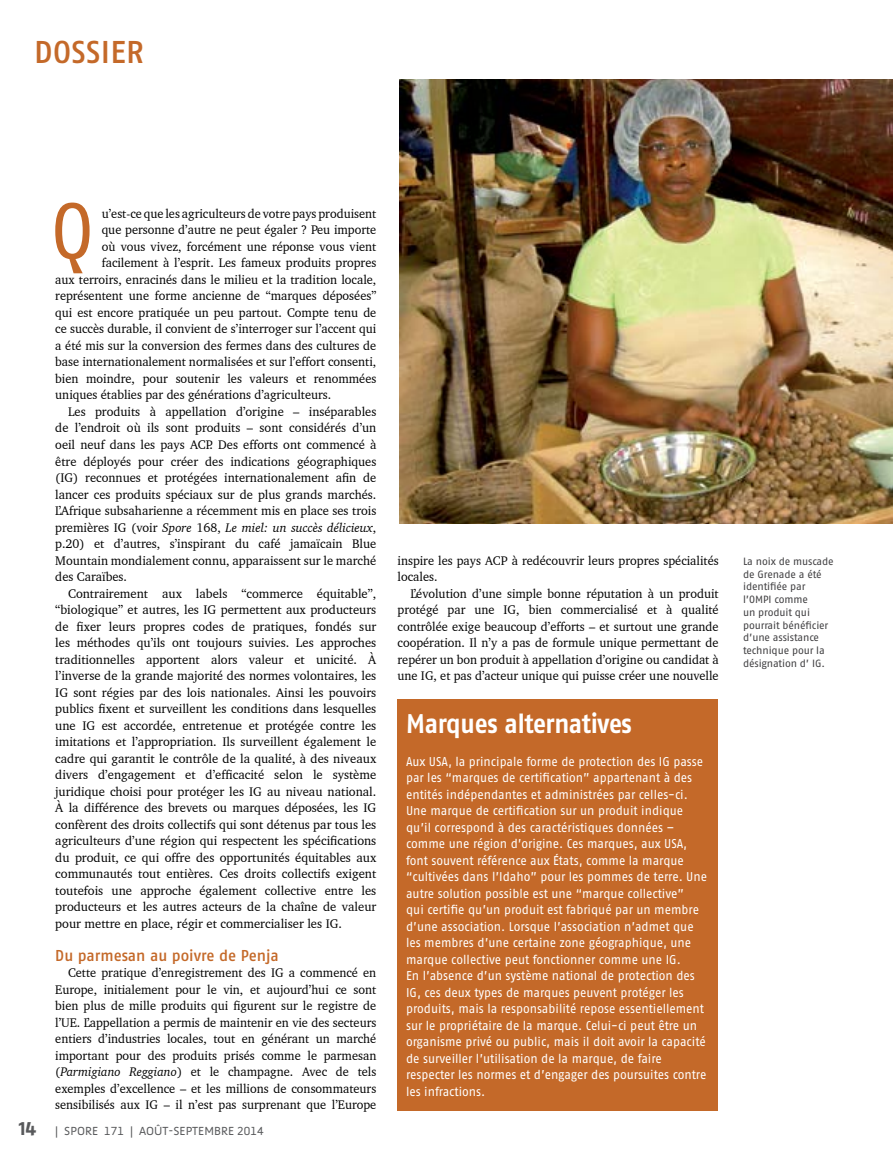
<style>
.page{position:relative;width:893px;height:1170px;background:#fff}
.page>*{position:absolute;margin:0;border:0;box-sizing:border-box;transform-origin:0 0}
.t1{font:78.6px "Fago OT";color:#c46929}
.t2{font:500 31.5px "Fago OT";color:#c46929}
.t3{font:700 27px "Fago OT";letter-spacing:-.015em;color:#fff;scale:.9 1}
.t4{font:500 15.75px "Fago OT";letter-spacing:-.005em;color:#c46929}
.t5{font:12.75px/16.5px "Charter BT";color:#000;text-align:justify}
.t6{font:12.75px/16.5px "Fago OT";color:#fff;scale:.95 1}
.t7{font:italic 12.75px "Charter BT";color:#000}
.t8{font:12px "Anivers";color:#58595b}
.t9{font:10.5px/12.8px "Fago OT";letter-spacing:-.01em;color:#414042}
.s1{font-style:normal}
.s2{font-style:italic}
.s3{font-family:"Fago OT";font-weight:700;font-size:19.5px}
</style>
<div class="page">
<div style="left:398px;top:698px;width:320px;height:412px;background:#c46929"></div>
<img style="left:399px;top:79px;width:494px;height:444px">
<h2 class="t2" style="left:34px;top:33px;width:35px">dossier</h2>
<h1 class="t1" style="left:51px;top:184px;width:45px">Q</h1>
<p class="t5" style="left:102px;top:205px;width:276px">u’est-ce que les agriculteurs de votre pays produisent</p>
<p class="t5" style="left:102px;top:221px;width:276px">que personne d’autre ne peut égaler ? Peu importe</p>
<p class="t5" style="left:102px;top:238px;width:276px">où vous vivez, forcément une réponse vous vient</p>
<p class="t5" style="left:102px;top:254px;width:276px">facilement à l’esprit. Les fameux produits propres</p>
<p class="t5" style="left:55px;top:271px;width:323px">aux terroirs, enracinés dans le milieu et la tradition locale,</p>
<p class="t5" style="left:55px;top:287px;width:323px">représentent une forme ancienne de “marques déposées”</p>
<p class="t5" style="left:55px;top:304px;width:323px">qui est encore pratiquée un peu partout. Compte tenu de</p>
<p class="t5" style="left:55px;top:320px;width:323px">ce succès durable, il convient de s’interroger sur l’accent qui</p>
<p class="t5" style="left:55px;top:337px;width:323px">a été mis sur la conversion des fermes dans des cultures de</p>
<p class="t5" style="left:55px;top:353px;width:323px">base internationalement normalisées et sur l’effort consenti,</p>
<p class="t5" style="left:55px;top:370px;width:323px">bien moindre, pour soutenir les valeurs et renommées</p>
<p class="t5" style="left:55px;top:386px;width:277px">uniques établies par des générations d’agriculteurs.</p>
<p class="t5" style="left:68px;top:403px;width:310px">Les produits à appellation d’origine – inséparables</p>
<p class="t5" style="left:55px;top:419px;width:323px">de l’endroit où ils sont produits – sont considérés d’un</p>
<p class="t5" style="left:55px;top:436px;width:323px">oeil neuf dans les pays ACP. Des efforts ont commencé à</p>
<p class="t5" style="left:55px;top:452px;width:323px">être déployés pour créer des indications géographiques</p>
<p class="t5" style="left:55px;top:469px;width:323px">(IG) reconnues et protégées internationalement afin de</p>
<p class="t5" style="left:55px;top:485px;width:323px">lancer ces produits spéciaux sur de plus grands marchés.</p>
<p class="t5" style="left:55px;top:502px;width:323px">L’Afrique subsaharienne a récemment mis en place ses trois</p>
<p class="t7" style="left:55px;top:519px;width:322px"><span class="s1">premières IG (voir</span> Spore <span class="s1">168,</span> Le miel: un succès délicieux<span class="s1">,</span></p>
<p class="t5" style="left:55px;top:535px;width:323px">p.20) et d’autres, s’inspirant du café jamaïcain Blue</p>
<p class="t5" style="left:55px;top:551px;width:323px">Mountain mondialement connu, apparaissent sur le marché</p>
<p class="t5" style="left:55px;top:568px;width:73px">des Caraïbes.</p>
<p class="t5" style="left:68px;top:584px;width:310px">Contrairement aux labels “commerce équitable”,</p>
<p class="t5" style="left:55px;top:601px;width:323px">“biologique” et autres, les IG permettent aux producteurs</p>
<p class="t5" style="left:55px;top:617px;width:323px">de fixer leurs propres codes de pratiques, fondés sur</p>
<p class="t5" style="left:55px;top:634px;width:323px">les méthodes qu’ils ont toujours suivies. Les approches</p>
<p class="t5" style="left:55px;top:650px;width:323px">traditionnelles apportent alors valeur et unicité. À</p>
<p class="t5" style="left:55px;top:667px;width:323px">l’inverse de la grande majorité des normes volontaires, les</p>
<p class="t5" style="left:55px;top:683px;width:323px">IG sont régies par des lois nationales. Ainsi les pouvoirs</p>
<p class="t5" style="left:55px;top:700px;width:323px">publics fixent et surveillent les conditions dans lesquelles</p>
<p class="t5" style="left:55px;top:716px;width:323px">une IG est accordée, entretenue et protégée contre les</p>
<p class="t5" style="left:55px;top:733px;width:323px">imitations et l’appropriation. Ils surveillent également le</p>
<p class="t5" style="left:55px;top:749px;width:323px">cadre qui garantit le contrôle de la qualité, à des niveaux</p>
<p class="t5" style="left:55px;top:766px;width:323px">divers d’engagement et d’efficacité selon le système</p>
<p class="t5" style="left:55px;top:782px;width:323px">juridique choisi pour protéger les IG au niveau national.</p>
<p class="t5" style="left:55px;top:799px;width:323px">À la différence des brevets ou marques déposées, les IG</p>
<p class="t5" style="left:55px;top:815px;width:323px">confèrent des droits collectifs qui sont détenus par tous les</p>
<p class="t5" style="left:55px;top:832px;width:323px">agriculteurs d’une région qui respectent les spécifications</p>
<p class="t5" style="left:55px;top:848px;width:323px">du produit, ce qui offre des opportunités équitables aux</p>
<p class="t5" style="left:55px;top:865px;width:323px">communautés tout entières. Ces droits collectifs exigent</p>
<p class="t5" style="left:55px;top:881px;width:323px">toutefois une approche également collective entre les</p>
<p class="t5" style="left:55px;top:898px;width:323px">producteurs et les autres acteurs de la chaîne de valeur</p>
<p class="t5" style="left:55px;top:914px;width:288px">pour mettre en place, régir et commercialiser les IG.</p>
<p class="t4" style="left:55px;top:945px;width:225px">Du parmesan au poivre de Penja</p>
<p class="t5" style="left:55px;top:964px;width:323px;text-indent:13px">Cette pratique d’enregistrement des IG a commencé en Europe, initialement pour le vin, et aujourd’hui ce sont bien plus de mille produits qui figurent sur le registre de l’UE. L’appellation a permis de maintenir en vie des secteurs entiers d’industries locales, tout en générant un marché important pour des produits prisés comme le parmesan (<span class="s2">Parmigiano Reggiano</span>) et le champagne. Avec de tels exemples d’excellence – et les millions de consommateurs sensibilisés aux IG – il n’est pas surprenant que l’Europe</p>
<p class="t8" style="left:19px;top:1124px;width:246px"><span class="s3">14</span> | SPORE 171 | AOÛT-SEPTEMBRE 2014</p>
<p class="t5" style="left:398px;top:551px;width:323px">inspire les pays ACP à redécouvrir leurs propres spécialités locales.</p>
<p class="t5" style="left:398px;top:584px;width:323px;text-indent:13px">L’évolution d’une simple bonne réputation à un produit protégé par une IG, bien commercialisé et à qualité contrôlée exige beaucoup d’efforts – et surtout une grande coopération. Il n’y a pas de formule unique permettant de repérer un bon produit à appellation d’origine ou candidat à une IG, et pas d’acteur unique qui puisse créer une nouvelle</p>
<h3 class="t3" style="left:406px;top:707px;width:252px">Marques alternatives</h3>
<p class="t6" style="left:406px;top:753px;width:318px">Aux USA, la principale forme de protection des IG passe par les “marques de certification” appartenant à des entités indépendantes et administrées par celles-ci.<br>Une marque de certification sur un produit indique qu’il correspond à des caractéristiques données – comme une région d’origine. Ces marques, aux USA, font souvent référence aux États, comme la marque “cultivées dans l’Idaho” pour les pommes de terre. Une autre solution possible est une “marque collective”<br>qui certifie qu’un produit est fabriqué par un membre d’une association. Lorsque l’association n’admet que les membres d’une certaine zone géographique, une marque collective peut fonctionner comme une IG.<br>En l’absence d’un système national de protection des IG, ces deux types de marques peuvent protéger les produits, mais la responsabilité repose essentiellement sur le propriétaire de la marque. Celui-ci peut être un organisme privé ou public, mais il doit avoir la capacité de surveiller l’utilisation de la marque, de faire respecter les normes et d’engager des poursuites contre les infractions.</p>
<p class="t9" style="left:743px;top:554px;width:92px">La noix de muscade de Grenade a été identifiée par l’OMPI comme<br>un produit qui pourrait bénéficier d’une assistance technique pour la désignation d’ IG.</p>
</div>
